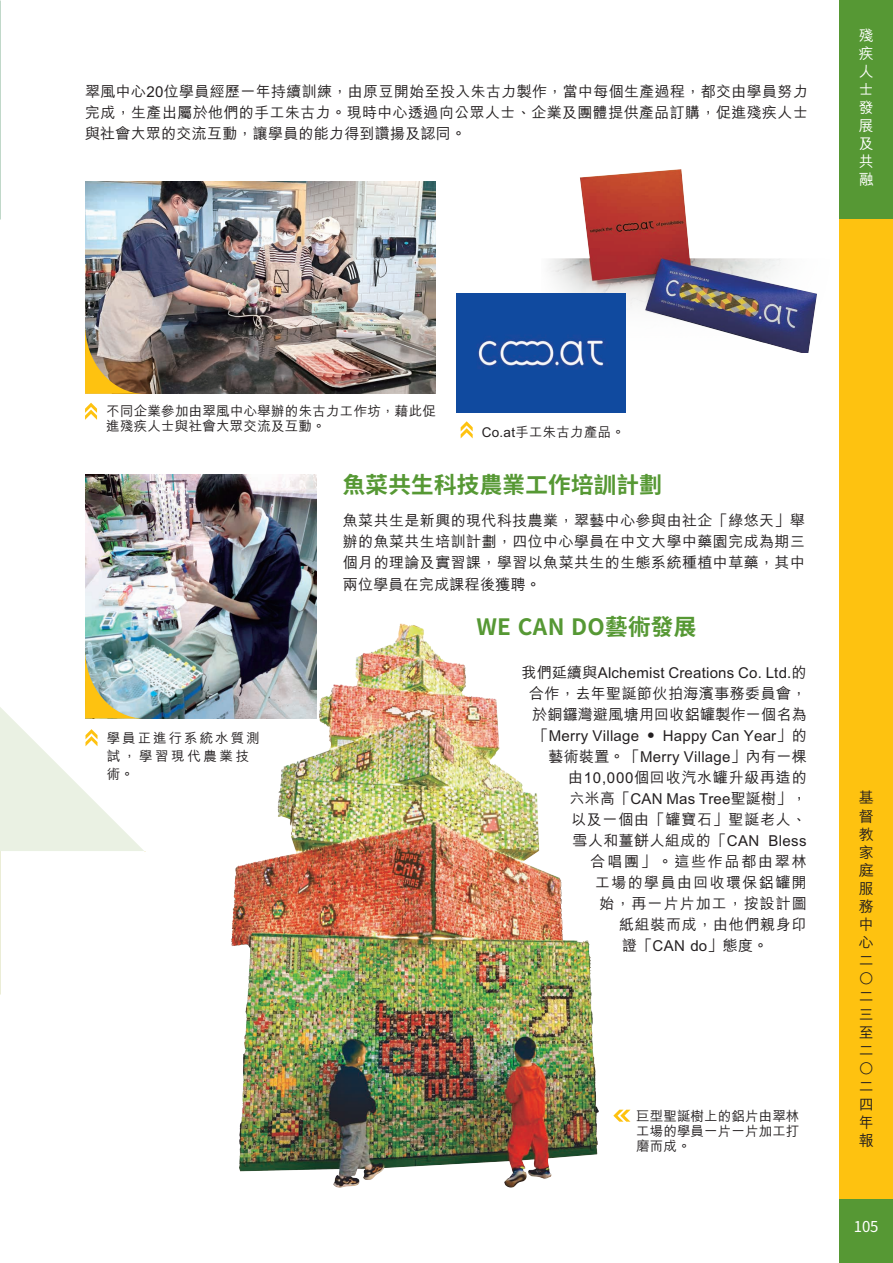
<style>
.page{position:relative;width:893px;height:1263px;background:#fff}
.page>*{position:absolute;margin:0;border:0;box-sizing:border-box;transform-origin:0 0}
.t1{font:700 22.5px "Noto Sans TC";letter-spacing:.015em;color:#569834}
.t2{font:500 15px/18px "M Hei HK";letter-spacing:.025em;color:#231f20;text-align:justify}
.t3{font:500 15px "M Hei HK";letter-spacing:.05em;color:#231f20}
.t4{font:500 15px "M Hei HK";letter-spacing:.115em;color:#231f20}
.t5{font:500 15px "M Hei HK";letter-spacing:.09em;color:#231f20}
.t6{font:500 15px "M Hei HK";letter-spacing:.065em;color:#231f20}
.t7{font:500 15px "M Hei HK";letter-spacing:.045em;color:#231f20}
.t8{font:500 15px/18px "M Hei HK";color:#fff;text-align:justify}
.t9{font:15px "Noto Sans CJ Ksc";color:#fff}
.t10{font:500 13.5px/15px "M Hei HK";letter-spacing:.015em;color:#231f20;text-align:justify}
.t11{font:500 13.5px/18px "M Hei HK";letter-spacing:.15em;color:#231f20}
</style>
<div class="page">
<div style="left:839px;top:0;width:54px;height:1263px;background:#fec210"></div>
<div style="left:839px;top:0;width:54px;height:219px;background:#569834"></div>
<div style="left:839px;top:1199px;width:54px;height:64px;background:#569834"></div>
<svg style="left:0;top:707px;width:144px;height:287px"></svg>
<hr style="left:1px;top:851px;width:1px;height:143px;background:#d2b429">
<img style="left:85px;top:182px;width:351px;height:212px">
<img style="left:85px;top:475px;width:232px;height:243px">
<img style="left:201px;top:615px;width:398px;height:573px">
<img style="left:549px;top:169px;width:268px;height:184px">
<img style="left:457px;top:293px;width:168px;height:119px">
<svg style="left:613px;top:1110px;width:17px;height:12px"></svg>
<svg style="left:85px;top:324px;width:59px;height:70px;background:#bb9d6c"></svg>
<svg style="left:85px;top:649px;width:59px;height:69px;background:#b1bea0"></svg>
<svg style="left:85px;top:403px;width:12px;height:17px"></svg>
<svg style="left:461px;top:421px;width:12px;height:17px"></svg>
<svg style="left:85px;top:729px;width:12px;height:17px"></svg>
<p class="t2" style="left:85px;top:80px;width:724px;line-height:21px">翠風中心20位學員經歷一年持續訓練，由原豆開始至投入朱古力製作，當中每個生產過程，都交由學員努力完成，生產出屬於他們的手工朱古力。現時中心透過向公眾人士、企業及團體提供產品訂購，促進殘疾人士與社會大眾的交流互動，讓學員的能力得到讚揚及認同。</p>
<p class="t8" style="left:859px;top:26px;width:16px">殘疾人士發展及共融</p>
<p class="t10" style="left:106px;top:403px;width:331px">不同企業參加由翠風中心舉辦的朱古力工作坊，藉此促進殘疾人士與社會大眾交流及互動。</p>
<p class="t10" style="left:482px;top:424px;width:145px">Co.at手工朱古力產品。</p>
<p class="t11" style="left:107px;top:728px;width:154px">學員正進行系統水質測試，學習現代農業技術。</p>
<h1 class="t1" style="left:343px;top:472px;width:321px">魚菜共生科技農業工作培訓計劃</h1>
<p class="t2" style="left:343px;top:509px;width:464px;line-height:21px">魚菜共生是新興的現代科技農業，翠藝中心參與由社企「綠悠天」舉辦的魚菜共生培訓計劃，四位中心學員在中文大學中藥園完成為期三個月的理論及實習課，學習以魚菜共生的生態系統種植中草藥，其中兩位學員在完成課程後獲聘。</p>
<h1 class="t1" style="left:476px;top:613px;width:221px">WE CAN DO藝術發展</h1>
<p class="t2" style="left:522px;top:663px;width:286px">我們延續與Alchemist Creations Co. Ltd.的</p>
<p class="t2" style="left:529px;top:684px;width:279px">合作，去年聖誕節伙拍海濱事務委員會，</p>
<p class="t2" style="left:532px;top:705px;width:276px">於銅鑼灣避風塘用回收鋁罐製作一個名為</p>
<p class="t2" style="left:534px;top:726px;width:275px">「Merry Village • Happy Can Year」的</p>
<p class="t2" style="left:549px;top:747px;width:260px">藝術裝置。「Merry Village」內有一棵</p>
<p class="t3" style="left:568px;top:767px;width:240px">由10,000個回收汽水罐升級再造的</p>
<p class="t2" style="left:570px;top:789px;width:239px">六米高「CAN Mas Tree聖誕樹」，</p>
<p class="t3" style="left:571px;top:809px;width:237px">以及一個由「罐寶石」聖誕老人、</p>
<p class="t2" style="left:573px;top:831px;width:235px">雪人和薑餅人組成的「CAN Bless</p>
<p class="t4" style="left:591px;top:851px;width:218px">合唱團」。這些作品都由翠林</p>
<p class="t5" style="left:595px;top:872px;width:213px">工場的學員由回收環保鋁罐開</p>
<p class="t6" style="left:600px;top:893px;width:209px">始，再一片片加工，按設計圖</p>
<p class="t7" style="left:619px;top:914px;width:189px">紙組裝而成，由他們親身印</p>
<p class="t2" style="left:622px;top:936px;width:148px">證「CAN do」態度。</p>
<p class="t10" style="left:636px;top:1107px;width:165px">巨型聖誕樹上的鋁片由翠林工場的學員一片一片加工打磨而成。</p>
<p class="t2" style="left:859px;top:788px;width:16px">基督教家庭服務中心二○二三至二○二四年報</p>
<p class="t9" style="left:854px;top:1218px;width:26px">105</p>
</div>
